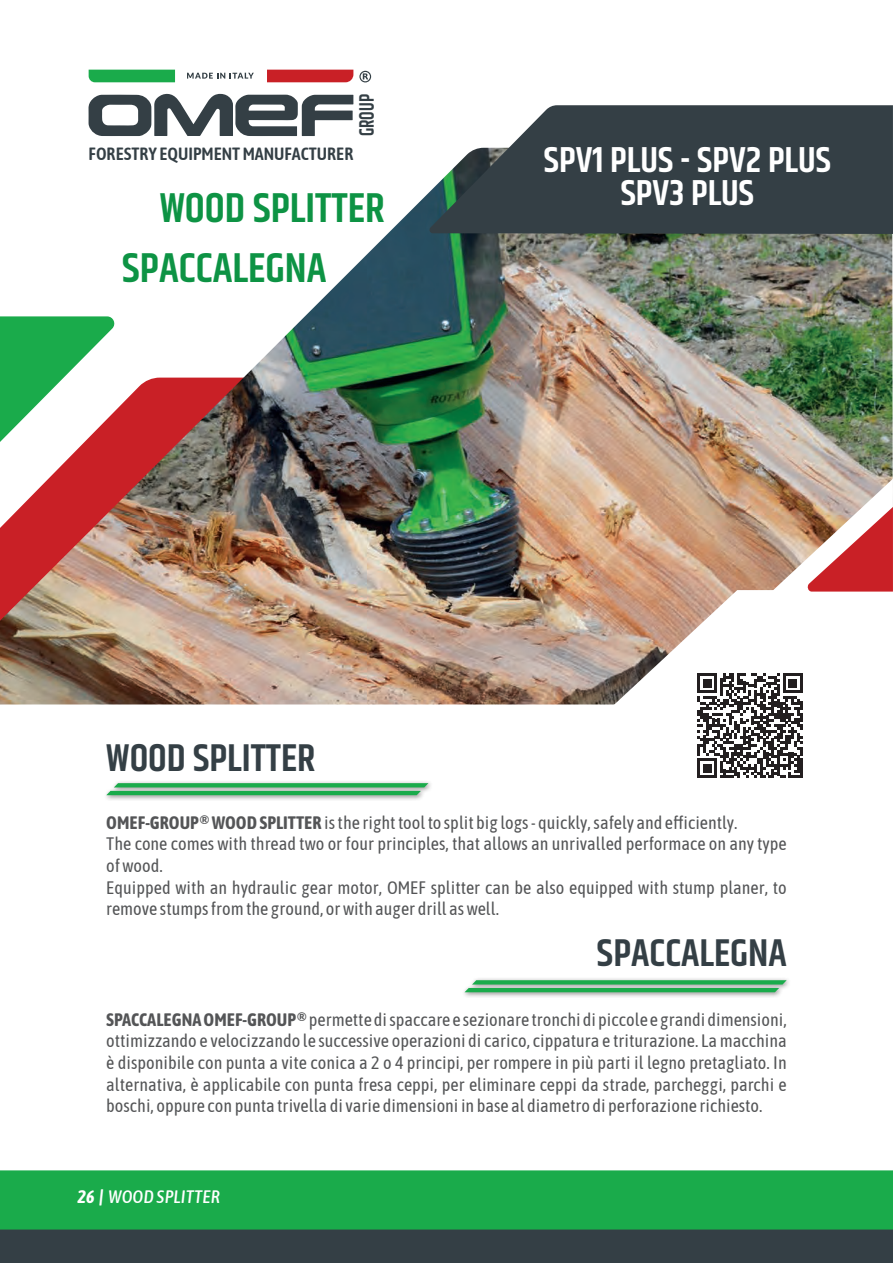
<style>
.page{position:relative;width:893px;height:1263px;background:#fff}
.page>*{position:absolute;margin:0;border:0;box-sizing:border-box;transform-origin:0 0}
.t1{font:600 42px/60.4px "Khand";color:#0d9344}
.t2{font:600 39px "Khand";color:#343f45}
.t3{font:600 36.3px/32.8px "Khand";color:#fff;text-align:center}
.t4{font:600 21.15px "Khand";color:#343f45;scale:.85 1}
.t5{font:18px/21.6px "Asap Condensed";color:#545557}
.t6{font:italic 500 18px "Asap Condensed";letter-spacing:.01em;color:#fff}
.t7{font:600 17.7px "Asap Condensed";color:#343f45}
.s1{font-weight:700}
</style>
<div class="page">
<div style="left:0;top:1229px;width:893px;height:34px;background:#343f45"></div>
<div style="left:0;top:1170px;width:893px;height:59px;background:#1aab4b"></div>
<img style="left:0;top:193px;width:893px;height:511px">
<img style="left:643px;top:479px;width:250px;height:28px">
<svg style="left:428px;top:105px;width:465px;height:129px;background:#465156"></svg>
<svg style="left:607px;top:507px;width:286px;height:271px"></svg>
<hr style="left:800px;top:758px;width:2px;height:20px;background:#231f20">
<div style="left:104px;top:780px;width:330px;height:21px;background:#231f20;opacity:.5"></div>
<svg style="left:106px;top:783px;width:322px;height:12px;background:#52b473"></svg>
<div style="left:462px;top:977px;width:330px;height:21px;background:#231f20;opacity:.5"></div>
<svg style="left:464px;top:980px;width:323px;height:12px;background:#54b575"></svg>
<svg style="left:89px;top:70px;width:86px;height:12px"></svg>
<svg style="left:267px;top:70px;width:86px;height:12px"></svg>
<svg style="left:187px;top:73px;width:67px;height:6px"></svg>
<svg style="left:88px;top:94px;width:265px;height:42px"></svg>
<svg style="left:359px;top:71px;width:12px;height:11px"></svg>
<p class="t4" style="left:353px;top:136px;width:51px;rotate:-90deg">GROUP</p>
<p class="t7" style="left:89px;top:142px;width:266px">FORESTRY EQUIPMENT MANUFACTURER</p>
<h1 class="t1" style="left:122px;top:180px;width:264px;text-indent:37px">WOOD SPLITTER<br>SPACCALEGNA</h1>
<h3 class="t3" style="left:544px;top:146px;width:289px">SPV1 PLUS - SPV2 PLUS<br>SPV3 PLUS</h3>
<h2 class="t2" style="left:106px;top:732px;width:211px">WOOD SPLITTER</h2>
<p class="t5" style="left:106px;top:811px;width:682px"><span class="s1">OMEF-GROUP</span><sup>®</sup> <span class="s1">WOOD SPLITTER</span> is the right tool to split big logs - quickly, safely and efficiently.<br>The cone comes with thread two or four principles, that allows an unrivalled performace on any type of wood.<br>Equipped with an hydraulic gear motor, OMEF splitter can be also equipped with stump planer, to remove stumps from the ground, or with auger drill as well.</p>
<h2 class="t2" style="left:597px;top:926px;width:191px">SPACCALEGNA</h2>
<p class="t5" style="left:106px;top:1008px;width:682px;text-align:justify"><span class="s1">SPACCALEGNAOMEF-GROUP</span><sup>®</sup> permette di spaccare e sezionare tronchi di piccole e grandi dimensioni, ottimizzando e velocizzando le successive operazioni di carico, cippatura e triturazione. La macchina è disponibile con punta a vite conica a 2 o 4 principi, per rompere in più parti il legno pretagliato. In alternativa, è applicabile con punta fresa ceppi, per eliminare ceppi da strade, parcheggi, parchi e boschi, oppure con punta trivella di varie dimensioni in base al diametro di perforazione richiesto.</p>
<p class="t6" style="left:78px;top:1184px;width:144px"><span class="s1">26 |</span> WOOD SPLITTER</p>
</div>
